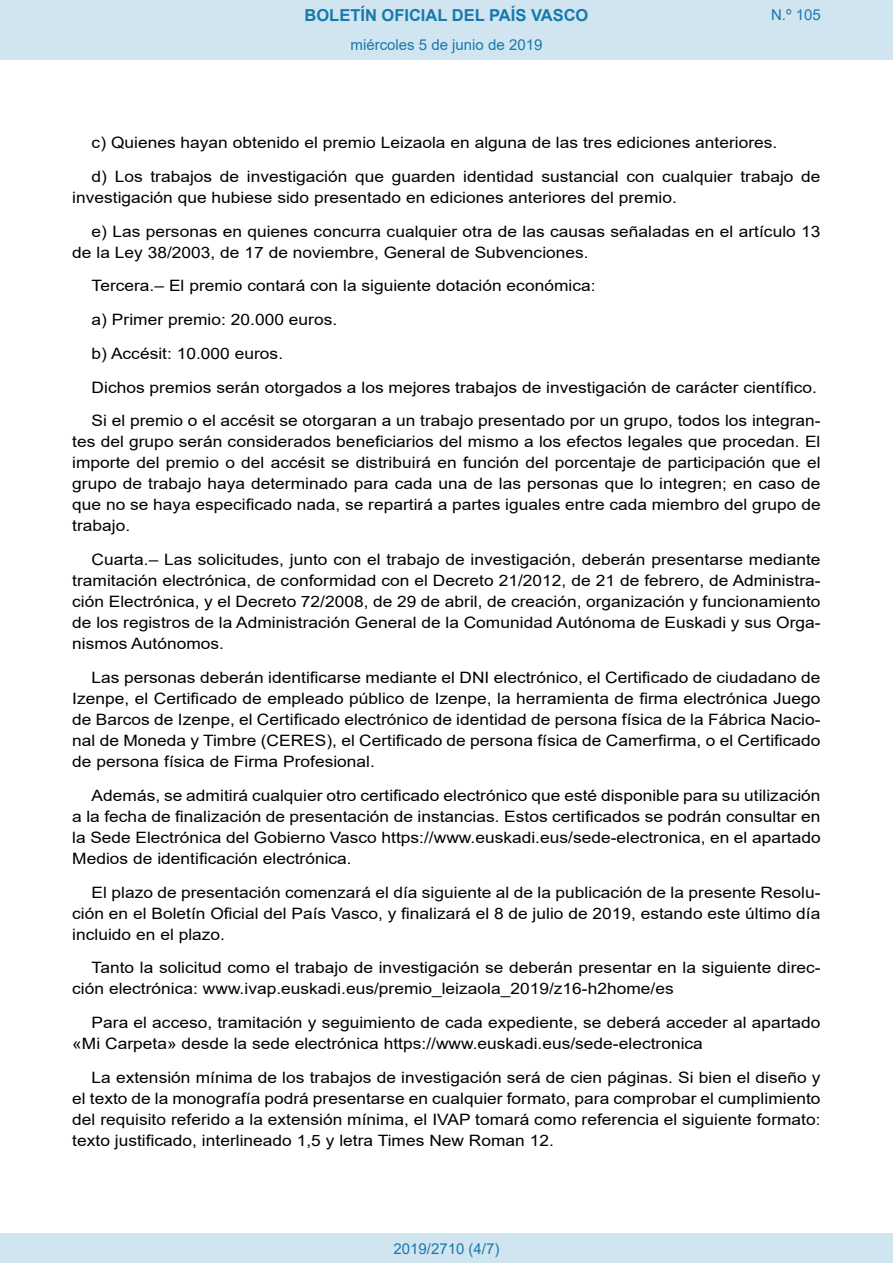
<style>
.page{position:relative;width:893px;height:1263px;background:#fff}
.page>*{position:absolute;margin:0;border:0;box-sizing:border-box;transform-origin:0 0}
.t1{font:700 16.5px "Arial";color:#1879ad}
.BOPVDetalle{font:15.6px/21px "Arial";color:#000;text-align:justify;scale:1.11 1}
.Paginacion_Centro{font:15px "Arial";color:#1879ad}
</style>
<div class="page">
<div style="left:0;top:0;width:893px;height:60px;background:#d0e5f0"></div>
<div style="left:0;top:1233px;width:893px;height:30px;background:#d0e5f0"></div>
<p class="t1" style="left:305px;top:3px;width:285px">BOLETÍN OFICIAL DEL PAÍS VASCO</p>
<p class="Paginacion_Centro" style="left:351px;top:35px;width:193px">miércoles 5 de junio de 2019</p>
<p class="Paginacion_Centro" style="left:771px;top:5px;width:51px">N.º 105</p>
<p class="BOPVDetalle" style="left:92px;top:132px;width:619px">c) Quienes hayan obtenido el premio Leizaola en alguna de las tres ediciones anteriores.</p>
<p class="BOPVDetalle" style="left:72px;top:166px;width:676px;text-indent:19px">d) Los trabajos de investigación que guarden identidad sustancial con cualquier trabajo de investigación que hubiese sido presentado en ediciones anteriores del premio.</p>
<p class="BOPVDetalle" style="left:72px;top:221px;width:676px;text-indent:19px">e) Las personas en quienes concurra cualquier otra de las causas señaladas en el artículo 13 de la Ley 38/2003, de 17 de noviembre, General de Subvenciones.</p>
<p class="BOPVDetalle" style="left:92px;top:275px;width:455px">Tercera.– El premio contará con la siguiente dotación económica:</p>
<p class="BOPVDetalle" style="left:92px;top:309px;width:223px">a) Primer premio: 20.000 euros.</p>
<p class="BOPVDetalle" style="left:92px;top:343px;width:174px">b) Accésit: 10.000 euros.</p>
<p class="BOPVDetalle" style="left:92px;top:377px;width:655px">Dichos premios serán otorgados a los mejores trabajos de investigación de carácter científico.</p>
<p class="BOPVDetalle" style="left:72px;top:410px;width:676px;text-indent:19px">Si el premio o el accésit se otorgaran a un trabajo presentado por un grupo, todos los integran&shy;tes del grupo serán considerados beneficiarios del mismo a los efectos legales que procedan. El importe del premio o del accésit se distribuirá en función del porcentaje de participación que el grupo de trabajo haya determinado para cada una de las personas que lo integren; en caso de que no se haya especificado nada, se repartirá a partes iguales entre cada miembro del grupo de trabajo.</p>
<p class="BOPVDetalle" style="left:72px;top:549px;width:676px;text-indent:19px">Cuarta.– Las solicitudes, junto con el trabajo de investigación, deberán presentarse mediante tramitación electrónica, de conformidad con el Decreto 21/2012, de 21 de febrero, de Administra&shy;ción Electrónica, y el Decreto 72/2008, de 29 de abril, de creación, organización y funcionamiento de los registros de la Administración General de la Comunidad Autónoma de Euskadi y sus Orga&shy;nismos Autónomos.</p>
<p class="BOPVDetalle" style="left:72px;top:667px;width:676px;text-indent:19px">Las personas deberán identificarse mediante el DNI electrónico, el Certificado de ciudadano de Izenpe, el Certificado de empleado público de Izenpe, la herramienta de firma electrónica Juego de Barcos de Izenpe, el Certificado electrónico de identidad de persona física de la Fábrica Nacio&shy;nal de Moneda y Timbre (CERES), el Certificado de persona física de Camerfirma, o el Certificado de persona física de Firma Profesional.</p>
<p class="BOPVDetalle" style="left:72px;top:785px;width:676px;text-indent:19px">Además, se admitirá cualquier otro certificado electrónico que esté disponible para su utilización a la fecha de finalización de presentación de instancias. Estos certificados se podrán consultar en la Sede Electrónica del Gobierno Vasco https://www.euskadi.eus/sede-electronica, en el apartado Medios de identificación electrónica.</p>
<p class="BOPVDetalle" style="left:72px;top:881px;width:676px;text-indent:19px">El plazo de presentación comenzará el día siguiente al de la publicación de la presente Resolu&shy;ción en el Boletín Oficial del País Vasco, y finalizará el 8 de julio de 2019, estando este último día incluido en el plazo.</p>
<p class="BOPVDetalle" style="left:72px;top:957px;width:676px;text-indent:19px">Tanto la solicitud como el trabajo de investigación se deberán presentar en la siguiente direc&shy;ción electrónica: www.ivap.euskadi.eus/premio_leizaola_2019/z16-h2home/es</p>
<p class="BOPVDetalle" style="left:72px;top:1012px;width:676px;text-indent:19px">Para el acceso, tramitación y seguimiento de cada expediente, se deberá acceder al apartado «Mi Carpeta» desde la sede electrónica https://www.euskadi.eus/sede-electronica</p>
<p class="BOPVDetalle" style="left:72px;top:1067px;width:676px;text-indent:19px">La extensión mínima de los trabajos de investigación será de cien páginas. Si bien el diseño y el texto de la monografía podrá presentarse en cualquier formato, para comprobar el cumplimiento del requisito referido a la extensión mínima, el IVAP tomará como referencia el siguiente formato: texto justificado, interlineado 1,5 y letra Times New Roman 12.</p>
<p class="Paginacion_Centro" style="left:393px;top:1238px;width:107px">2019/2710 (4/7)</p>
</div>
